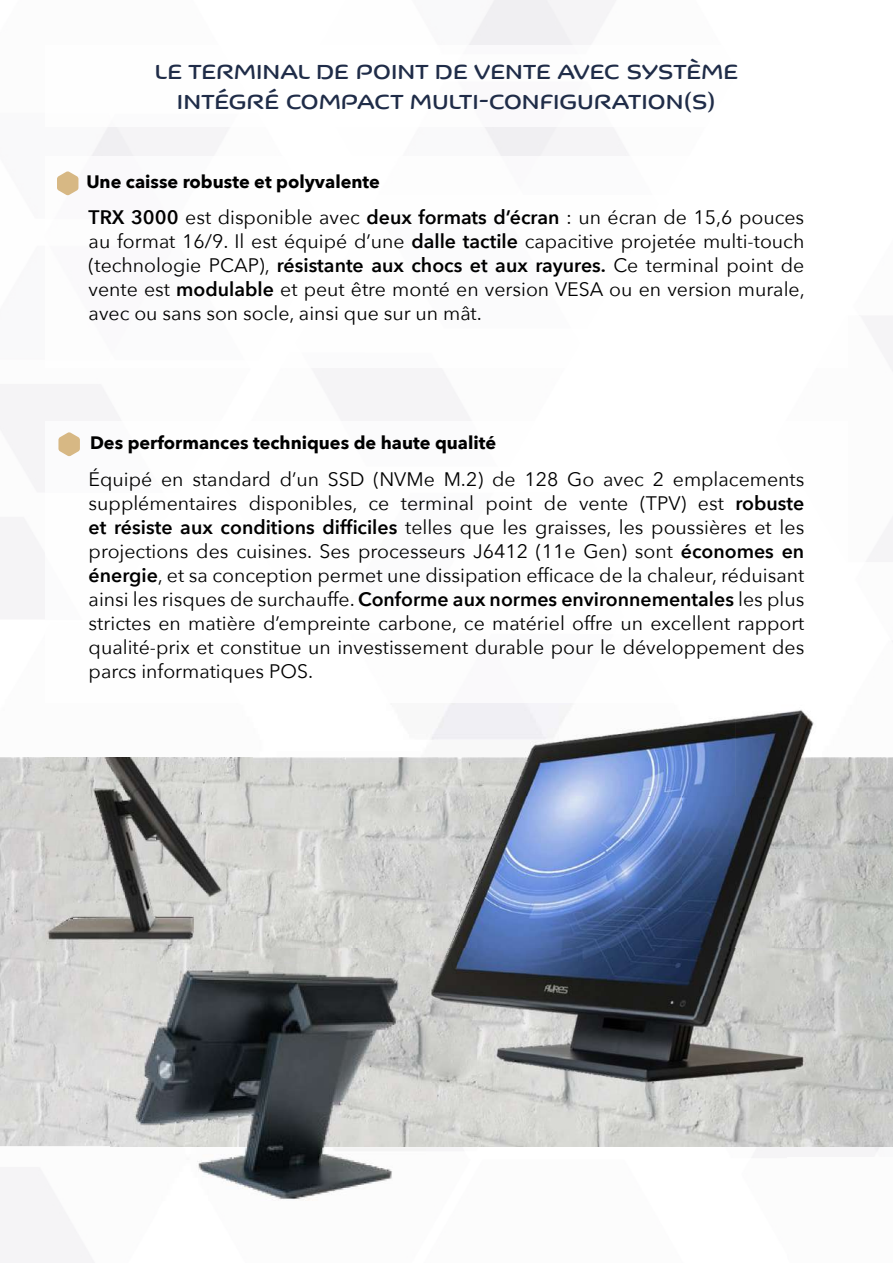
<style>
.page{position:relative;width:893px;height:1263px;background:#fff}
.page>*{position:absolute;margin:0;border:0;box-sizing:border-box;transform-origin:0 0}
.t1{font:22.5px/30px "Kaili FYW04";color:#1f2c48;text-align:center}
.t2{font:19.5px/24px "Avenir Next";color:#000;text-align:justify}
.t3{font:700 18px "Avenir Next";color:#000}
.s1{font-weight:600}
</style>
<div class="page">
<img style="left:425px;top:997px;width:468px;height:161px">
<svg style="left:58px;top:432px;width:22px;height:24px"></svg>
<svg style="left:57px;top:171px;width:21px;height:24px"></svg>
<img style="left:0;top:947px;width:157px;height:199px">
<img style="left:0;top:698px;width:52px;height:249px">
<img style="left:52px;top:703px;width:683px;height:94px">
<img style="left:157px;top:947px;width:736px;height:50px">
<img style="left:252px;top:797px;width:641px;height:150px">
<img style="left:735px;top:710px;width:158px;height:87px">
<img style="left:45px;top:758px;width:207px;height:192px">
<img style="left:110px;top:965px;width:315px;height:235px">
<p class="t1" style="left:155px;top:55px;width:585px">LE TERMINAL DE POINT DE VENTE AVEC SYSTÈME<br>INTÉGRÉ COMPACT MULTI-CONFIGURATION(S)</p>
<p class="t3" style="left:86px;top:166px;width:295px">Une caisse robuste et polyvalente</p>
<p class="t2" style="left:89px;top:204px;width:718px"><span class="s1">TRX 3000</span> est disponible avec <span class="s1">deux formats d’écran</span> : un écran de 15,6 pouces au format 16/9. Il est équipé d’une <span class="s1">dalle tactile</span> capacitive projetée multi-touch (technologie PCAP), <span class="s1">résistante aux chocs et aux rayures.</span> Ce terminal point de vente est <span class="s1">modulable</span> et peut être monté en version VESA ou en version murale, avec ou sans son socle, ainsi que sur un mât.</p>
<p class="t3" style="left:90px;top:427px;width:408px">Des performances techniques de haute qualité</p>
<p class="t2" style="left:89px;top:467px;width:717px">Équipé en standard d’un SSD (NVMe M.2) de 128 Go avec 2 emplacements supplémentaires disponibles, ce terminal point de vente (TPV) est <span class="s1">robuste et résiste aux conditions difficiles</span> telles que les graisses, les poussières et les projections des cuisines. Ses processeurs J6412 (11e Gen) sont <span class="s1">économes en énergie</span>, et sa conception permet une dissipation efficace de la chaleur, réduisant ainsi les risques de surchauffe. <span class="s1">Conforme aux normes environnementales</span> les plus strictes en matière d’empreinte carbone, ce matériel offre un excellent rapport qualité-prix et constitue un investissement durable pour le développement des parcs informatiques POS.</p>
</div>
